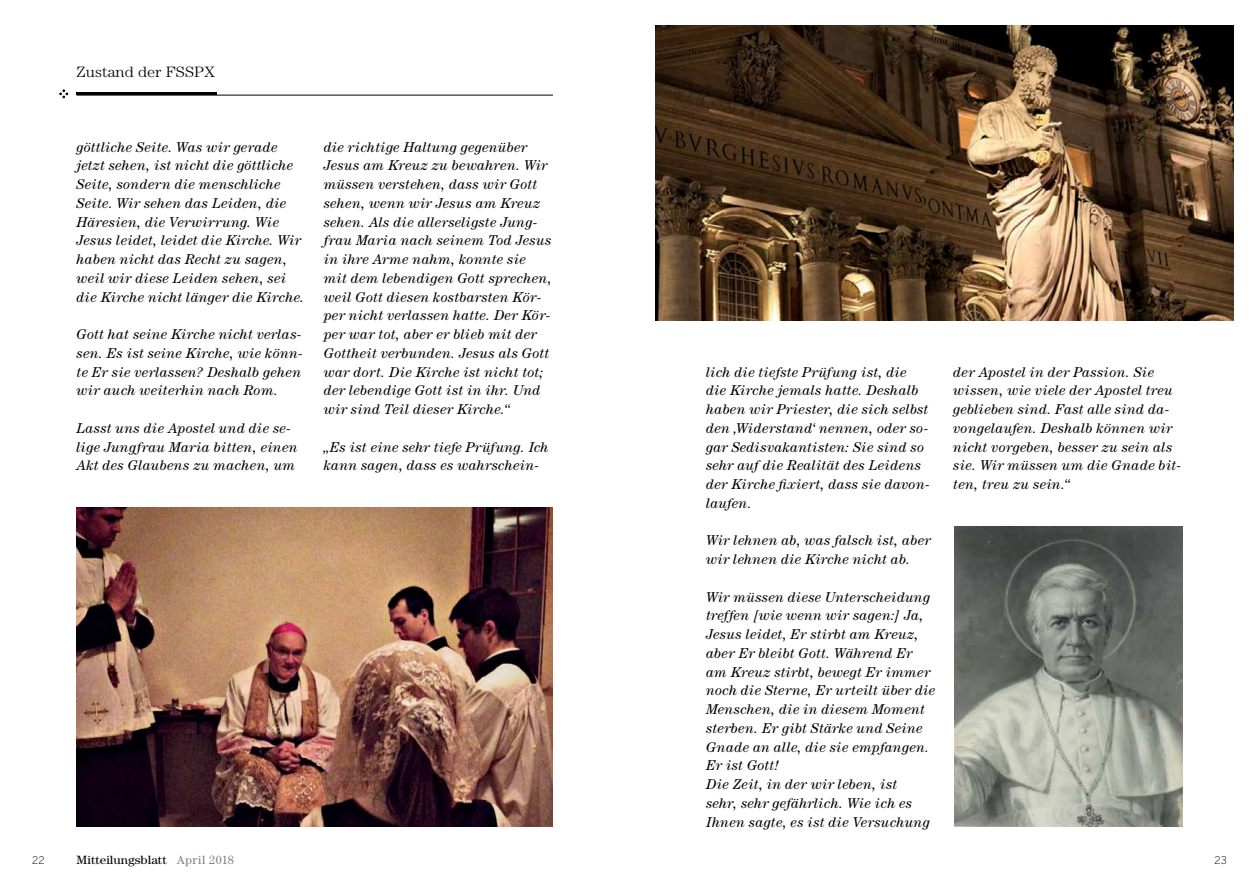
<style>
.page{position:relative;width:1259px;height:893px;background:#fff}
.page>*{position:absolute;margin:0;border:0;box-sizing:border-box;transform-origin:0 0}
.t1{font:300 15px "Century Std";color:#000;scale:1.09 1}
.t2{font:italic 14.25px/18.8px "Century Std";letter-spacing:.02em;color:#000}
.t3{font:12px "Century Std";color:#000;scale:1.09 1}
.t4{font:300 10.5px "Benton Sans";color:#000}
.s1{color:#807f83}
</style>
<div class="page">
<svg style="left:60px;top:90px;width:8px;height:8px"></svg>
<hr style="left:77px;top:95px;width:476px;height:1px;background:#000">
<hr style="left:77px;top:93px;width:140px;height:2px;background:#000">
<img style="left:655px;top:26px;width:578px;height:294px">
<img style="left:77px;top:508px;width:476px;height:319px">
<img style="left:955px;top:527px;width:227px;height:300px">
<p class="t1" style="left:77px;top:63px;width:128px">Zustand der FSSPX</p>
<p class="t2" style="left:77px;top:137px;width:229px">göttliche Seite. Was wir gerade jetzt sehen, ist nicht die göttliche Seite, sondern die menschliche Seite. Wir sehen das Leiden, die Häresien, die Verwirrung. Wie Jesus leidet, leidet die Kirche. Wir haben nicht das Recht zu sagen, weil wir diese Leiden sehen, sei die Kirche nicht länger die Kirche.</p>
<p class="t2" style="left:77px;top:325px;width:228px;text-align:justify">Gott hat seine Kirche nicht verlas&shy;sen. Es ist seine Kirche, wie könn&shy;te Er sie verlassen? Deshalb gehen wir auch weiterhin nach Rom.</p>
<p class="t2" style="left:77px;top:418px;width:223px">Lasst uns die Apostel und die se&shy;lige Jungfrau Maria bitten, einen<br>Akt des Glaubens zu machen, um</p>
<p class="t2" style="left:324px;top:137px;width:229px">die richtige Haltung gegenüber<br>Jesus am Kreuz zu bewahren. Wir müssen verstehen, dass wir Gott sehen, wenn wir Jesus am Kreuz sehen. Als die allerseligste Jung&shy;frau Maria nach seinem Tod Jesus in ihre Arme nahm, konnte sie mit dem lebendigen Gott sprechen, weil Gott diesen kostbarsten Kör&shy;per nicht verlassen hatte. Der Kör&shy;per war tot, aber er blieb mit der<br>Gottheit verbunden. Jesus als Gott war dort. Die Kirche ist nicht tot; der lebendige Gott ist in ihr. Und wir sind Teil dieser Kirche.“</p>
<p class="t2" style="left:324px;top:437px;width:226px">„Es ist eine sehr tiefe Prüfung. Ich kann sagen, dass es wahrschein-</p>
<p class="t2" style="left:706px;top:362px;width:225px">lich die tiefste Prüfung ist, die die Kirche jemals hatte. Deshalb haben wir Priester, die sich selbst den ‚Widerstand‘ nennen, oder so&shy;gar Sedisvakantisten: Sie sind so sehr auf die Realität des Leidens der Kirche fixiert, dass sie davon&shy;laufen.</p>
<p class="t2" style="left:706px;top:531px;width:226px">Wir lehnen ab, was falsch ist, aber wir lehnen die Kirche nicht ab.</p>
<p class="t2" style="left:706px;top:587px;width:231px">Wir müssen diese Unterscheidung treffen [wie wenn wir sagen:] Ja,<br>Jesus leidet, Er stirbt am Kreuz, aber Er bleibt Gott. Während Er am Kreuz stirbt, bewegt Er immer noch die Sterne, Er urteilt über die<br>Menschen, die in diesem Moment sterben. Er gibt Stärke und Seine<br>Gnade an alle, die sie empfangen.<br>Er ist Gott!<br>Die Zeit, in der wir leben, ist<br>sehr, sehr gefährlich. Wie ich es<br>Ihnen sagte, es ist die Versuchung</p>
<p class="t2" style="left:953px;top:362px;width:229px">der Apostel in der Passion. Sie wissen, wie viele der Apostel treu geblieben sind. Fast alle sind da&shy;vongelaufen. Deshalb können wir nicht vorgeben, besser zu sein als sie. Wir müssen um die Gnade bit&shy;ten, treu zu sein.“</p>
<p class="t4" style="left:32px;top:854px;width:14px">22</p>
<p class="t3" style="left:77px;top:853px;width:146px">Mitteilungsblatt <span class="s1">April 2018</span></p>
<p class="t4" style="left:1214px;top:854px;width:14px">23</p>
</div>
